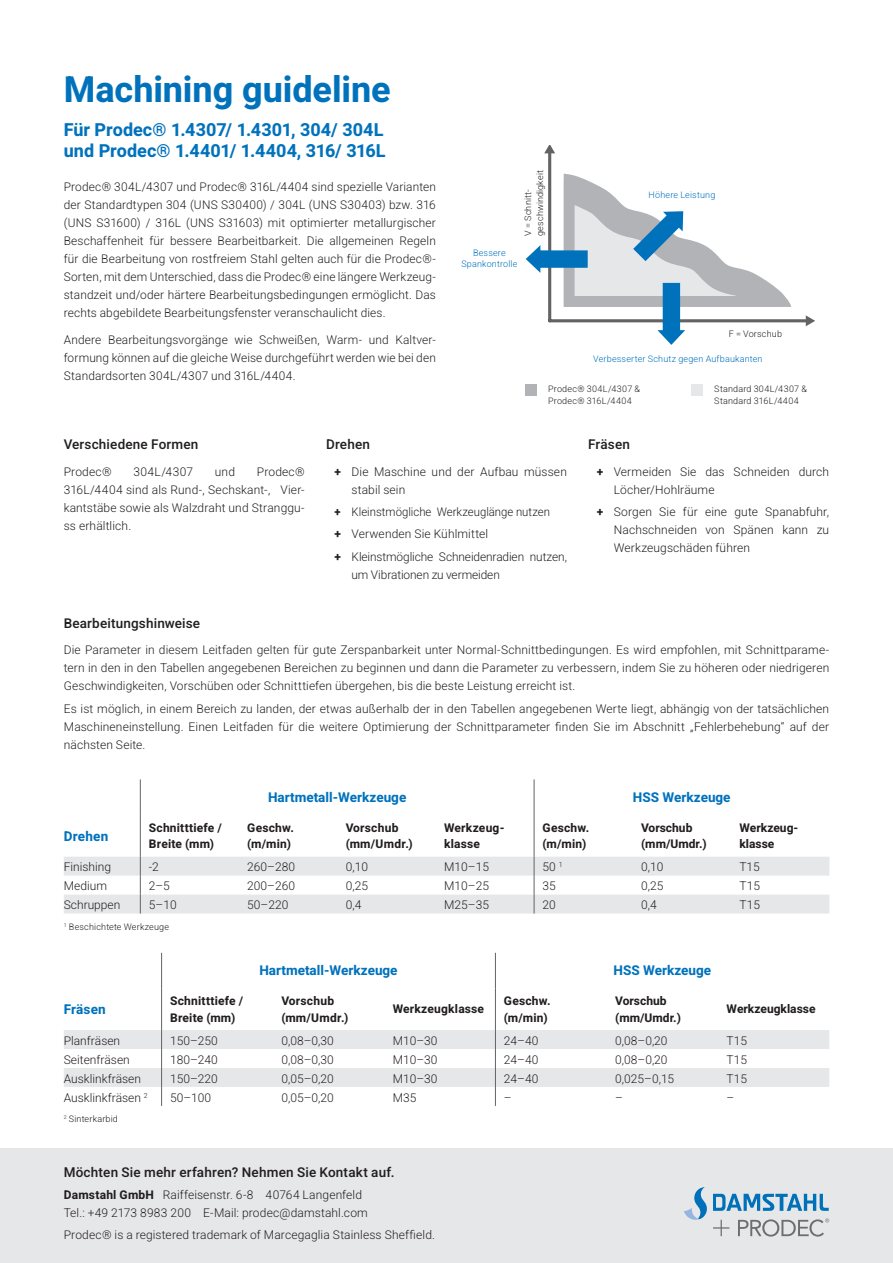
<style>
.page{position:relative;width:893px;height:1263px;background:#fff}
.page>*{position:absolute;margin:0;border:0;box-sizing:border-box;transform-origin:0 0}
.t1{font:700 36px "Heebo";letter-spacing:-.005em;color:#0072bc}
.t2{font:700 18px/21.6px "Heebo";color:#0072bc}
.t3{font:500 13.5px "Heebo";letter-spacing:.015em;color:#231f20}
.t4{font:700 13.5px "Heebo";color:#0072bc}
.t5{font:300 12px/18px "Heebo";letter-spacing:.005em;color:#231f20;text-align:justify}
.t6{font:700 12px/16.5px "Heebo";letter-spacing:.015em;color:#231f20}
.t7{font:300 12px "Heebo";letter-spacing:.025em;color:#231f20}
.t8{font:300 11.85px "Heebo";color:#231f20;scale:.96 1}
.t9{font:300 9px/12px "Heebo";letter-spacing:.02em;color:#231f20}
.t10{font:300 9px/10.8px "Heebo";letter-spacing:.02em;color:#0072bc;text-align:center}
.s1{font-weight:700}
</style>
<div class="page">
<svg style="left:806px;top:318px;width:9px;height:8px"></svg>
<svg style="left:544px;top:145px;width:9px;height:8px"></svg>
<svg style="left:547px;top:149px;width:263px;height:175px"></svg>
<div style="left:525px;top:384px;width:12px;height:12px;background:#b2b3b7"></div>
<div style="left:691px;top:384px;width:12px;height:12px;background:#e6e7e9"></div>
<svg style="left:526px;top:174px;width:265px;height:171px"></svg>
<hr style="left:534px;top:779px;width:1px;height:36px;background:#636366">
<hr style="left:534px;top:815px;width:1px;height:42px;background:#636366">
<hr style="left:140px;top:779px;width:1px;height:36px;background:#636366">
<hr style="left:140px;top:815px;width:1px;height:42px;background:#636366">
<svg style="left:64px;top:857px;width:765px;height:56px"></svg>
<hr style="left:161px;top:953px;width:1px;height:35px;background:#636366">
<hr style="left:495px;top:953px;width:1px;height:35px;background:#636366">
<hr style="left:161px;top:988px;width:1px;height:42px;background:#636366">
<hr style="left:495px;top:988px;width:1px;height:42px;background:#636366">
<svg style="left:64px;top:1030px;width:765px;height:76px"></svg>
<div style="left:0;top:1148px;width:893px;height:115px;background:#e6e7e9"></div>
<svg style="left:684px;top:1187px;width:145px;height:49px"></svg>
<h1 class="t1" style="left:64px;top:64px;width:328px">Machining guideline</h1>
<h2 class="t2" style="left:64px;top:119px;width:323px">Für Prodec® 1.4307/ 1.4301, 304/ 304L und Prodec® 1.4401/ 1.4404, 316/ 316L</h2>
<p class="t5" style="left:64px;top:178px;width:374px">Prodec® 304L/4307 und Prodec® 316L/4404 sind spezielle Varianten der Standardtypen 304 (UNS S30400) / 304L (UNS S30403) bzw. 316 (UNS S31600) / 316L (UNS S31603) mit optimierter metallurgischer Beschaffenheit für bessere Bearbeitbarkeit. Die allgemeinen Regeln für die Bearbeitung von rostfreiem Stahl gelten auch für die Prodec®- Sorten, mit dem Unterschied, dass die Prodec® eine längere Werkzeug&shy;standzeit und/oder härtere Bearbeitungsbedingungen ermöglicht. Das rechts abgebildete Bearbeitungsfenster veranschaulicht dies.</p>
<p class="t5" style="left:64px;top:331px;width:374px">Andere Bearbeitungsvorgänge wie Schweißen, Warm- und Kaltver&shy;formung können auf die gleiche Weise durchgeführt werden wie bei den Standardsorten 304L/4307 und 316L/4404.</p>
<p class="t9" style="left:522px;top:236px;width:67px;rotate:-90deg">V = Schnitt&shy;geschwindigkeit</p>
<p class="t10" style="left:461px;top:247px;width:58px">Bessere<br>Spankontrolle</p>
<p class="t10" style="left:648px;top:189px;width:68px">Höhere Leistung</p>
<p class="t9" style="left:729px;top:328px;width:55px">F = Vorschub</p>
<p class="t10" style="left:593px;top:354px;width:171px">Verbesserter Schutz gegen Aufbaukanten</p>
<p class="t9" style="left:548px;top:383px;width:93px">Prodec® 304L/4307 &amp;<br>Prodec® 316L/4404</p>
<p class="t9" style="left:714px;top:383px;width:94px">Standard 304L/4307 &amp;<br>Standard 316L/4404</p>
<p class="t3" style="left:64px;top:435px;width:136px">Verschiedene Formen</p>
<p class="t5" style="left:64px;top:463px;width:49px">Prodec®</p>
<p class="t7" style="left:133px;top:463px;width:61px">304L/4307</p>
<p class="t5" style="left:215px;top:463px;width:22px">und</p>
<p class="t5" style="left:64px;top:463px;width:242px;text-indent:193px">Prodec® 316L/4404 sind als Rund-, Sechskant-, Vier&shy;kantstäbe sowie als Walzdraht und Stranggu&shy;ss erhältlich.</p>
<p class="t3" style="left:326px;top:435px;width:46px">Drehen</p>
<p class="t5" style="left:351px;top:463px;width:217px;text-indent:-17px"><span class="s1">+</span> Die Maschine und der Aufbau müssen stabil sein</p>
<p class="t8" style="left:334px;top:504px;width:226px"><span class="s1">+</span> Kleinstmögliche Werkzeuglänge nutzen</p>
<p class="t5" style="left:334px;top:523px;width:234px;line-height:22.2px"><span class="s1">+</span> Verwenden Sie Kühlmittel<br><span class="s1">+</span> Kleinstmögliche Schneidenradien nutzen,</p>
<p class="t5" style="left:351px;top:565px;width:150px">um Vibrationen zu vermeiden</p>
<p class="t3" style="left:588px;top:435px;width:43px">Fräsen</p>
<p class="t5" style="left:614px;top:463px;width:217px;text-indent:-17px"><span class="s1">+</span> Vermeiden Sie das Schneiden durch<br>Löcher/Hohlräume</p>
<p class="t5" style="left:614px;top:503px;width:217px;text-indent:-17px"><span class="s1">+</span> Sorgen Sie für eine gute Spanabfuhr, Nachschneiden von Spänen kann zu Werkzeugschäden führen</p>
<p class="t3" style="left:64px;top:614px;width:138px">Bearbeitungshinweise</p>
<p class="t5" style="left:64px;top:641px;width:767px">Die Parameter in diesem Leitfaden gelten für gute Zerspanbarkeit unter Normal-Schnittbedingungen. Es wird empfohlen, mit Schnittparame&shy;tern in den in den Tabellen angegebenen Bereichen zu beginnen und dann die Parameter zu verbessern, indem Sie zu höheren oder niedrigeren Geschwindigkeiten, Vorschüben oder Schnitttiefen übergehen, bis die beste Leistung erreicht ist.</p>
<p class="t5" style="left:64px;top:699px;width:767px">Es ist möglich, in einem Bereich zu landen, der etwas außerhalb der in den Tabellen angegebenen Werte liegt, abhängig von der tatsächlichen Maschineneinstellung. Einen Leitfaden für die weitere Optimierung der Schnittparameter finden Sie im Abschnitt „Fehlerbehebung“ auf der nächsten Seite.</p>
<p class="t4" style="left:268px;top:788px;width:140px">Hartmetall-Werkzeuge</p>
<p class="t4" style="left:633px;top:788px;width:99px">HSS Werkzeuge</p>
<p class="t4" style="left:64px;top:826px;width:46px">Drehen</p>
<p class="t6" style="left:149px;top:819px;width:75px">Schnitttiefe /<br>Breite (mm)</p>
<p class="t6" style="left:247px;top:819px;width:48px">Geschw. (m/min)</p>
<p class="t6" style="left:346px;top:819px;width:69px">Vorschub (mm/Umdr.)</p>
<p class="t6" style="left:444px;top:819px;width:62px">Werkzeug&shy;klasse</p>
<p class="t6" style="left:543px;top:819px;width:48px">Geschw. (m/min)</p>
<p class="t6" style="left:641px;top:819px;width:67px">Vorschub (mm/Umdr.)</p>
<p class="t6" style="left:739px;top:819px;width:60px">Werkzeug&shy;klasse</p>
<p class="t5" style="left:64px;top:858px;width:49px">Finishing</p>
<p class="t5" style="left:149px;top:858px;width:12px">-2</p>
<p class="t5" style="left:247px;top:858px;width:49px">260–280</p>
<p class="t5" style="left:346px;top:858px;width:24px">0,10</p>
<p class="t5" style="left:444px;top:858px;width:46px">M10–15</p>
<p class="t5" style="left:543px;top:858px;width:22px">50 <sup>1</sup></p>
<p class="t5" style="left:641px;top:858px;width:24px">0,10</p>
<p class="t5" style="left:739px;top:858px;width:22px">T15</p>
<p class="t5" style="left:64px;top:877px;width:45px">Medium</p>
<p class="t5" style="left:149px;top:877px;width:23px">2–5</p>
<p class="t5" style="left:247px;top:877px;width:49px">200–260</p>
<p class="t5" style="left:346px;top:877px;width:24px">0,25</p>
<p class="t5" style="left:444px;top:877px;width:46px">M10–25</p>
<p class="t5" style="left:543px;top:877px;width:15px">35</p>
<p class="t5" style="left:641px;top:877px;width:24px">0,25</p>
<p class="t5" style="left:739px;top:877px;width:22px">T15</p>
<p class="t5" style="left:64px;top:896px;width:58px">Schruppen</p>
<p class="t5" style="left:149px;top:896px;width:29px">5–10</p>
<p class="t5" style="left:247px;top:896px;width:43px">50–220</p>
<p class="t5" style="left:346px;top:896px;width:17px">0,4</p>
<p class="t5" style="left:444px;top:896px;width:46px">M25–35</p>
<p class="t5" style="left:543px;top:896px;width:15px">20</p>
<p class="t5" style="left:641px;top:896px;width:17px">0,4</p>
<p class="t5" style="left:739px;top:896px;width:22px">T15</p>
<p class="t9" style="left:64px;top:920px;width:107px"><sup>1</sup> Beschichtete Werkzeuge</p>
<p class="t4" style="left:259px;top:961px;width:140px">Hartmetall-Werkzeuge</p>
<p class="t4" style="left:613px;top:961px;width:99px">HSS Werkzeuge</p>
<p class="t4" style="left:64px;top:1000px;width:44px">Fräsen</p>
<p class="t6" style="left:170px;top:992px;width:75px">Schnitttiefe /<br>Breite (mm)</p>
<p class="t6" style="left:281px;top:992px;width:69px">Vorschub (mm/Umdr.)</p>
<p class="t6" style="left:393px;top:1001px;width:93px">Werkzeugklasse</p>
<p class="t6" style="left:504px;top:992px;width:48px">Geschw. (m/min)</p>
<p class="t6" style="left:615px;top:992px;width:67px">Vorschub (mm/Umdr.)</p>
<p class="t6" style="left:726px;top:1001px;width:91px">Werkzeugklasse</p>
<p class="t5" style="left:64px;top:1031px;width:58px">Planfräsen</p>
<p class="t5" style="left:170px;top:1031px;width:49px">150–250</p>
<p class="t5" style="left:281px;top:1031px;width:54px">0,08–0,30</p>
<p class="t5" style="left:393px;top:1031px;width:46px">M10–30</p>
<p class="t5" style="left:504px;top:1031px;width:36px">24–40</p>
<p class="t5" style="left:615px;top:1031px;width:54px">0,08–0,20</p>
<p class="t5" style="left:726px;top:1031px;width:22px">T15</p>
<p class="t5" style="left:64px;top:1050px;width:68px">Seitenfräsen</p>
<p class="t5" style="left:170px;top:1050px;width:49px">180–240</p>
<p class="t5" style="left:281px;top:1050px;width:54px">0,08–0,30</p>
<p class="t5" style="left:393px;top:1050px;width:46px">M10–30</p>
<p class="t5" style="left:504px;top:1050px;width:36px">24–40</p>
<p class="t5" style="left:615px;top:1050px;width:54px">0,08–0,20</p>
<p class="t5" style="left:726px;top:1050px;width:22px">T15</p>
<p class="t5" style="left:64px;top:1069px;width:79px">Ausklinkfräsen</p>
<p class="t5" style="left:170px;top:1069px;width:49px">150–220</p>
<p class="t5" style="left:281px;top:1069px;width:54px">0,05–0,20</p>
<p class="t5" style="left:393px;top:1069px;width:46px">M10–30</p>
<p class="t5" style="left:504px;top:1069px;width:36px">24–40</p>
<p class="t5" style="left:615px;top:1069px;width:61px">0,025–0,15</p>
<p class="t5" style="left:726px;top:1069px;width:22px">T15</p>
<p class="t5" style="left:64px;top:1088px;width:85px">Ausklinkfräsen <sup>2</sup></p>
<p class="t5" style="left:170px;top:1088px;width:43px">50–100</p>
<p class="t5" style="left:281px;top:1088px;width:54px">0,05–0,20</p>
<p class="t5" style="left:393px;top:1088px;width:25px">M35</p>
<p class="t5" style="left:504px;top:1088px;width:9px">–</p>
<p class="t5" style="left:615px;top:1088px;width:9px">–</p>
<p class="t5" style="left:726px;top:1088px;width:9px">–</p>
<p class="t9" style="left:64px;top:1113px;width:56px"><sup>2</sup> Sinterkarbid</p>
<p class="t3" style="left:64px;top:1162px;width:332px">Möchten Sie mehr erfahren? Nehmen Sie Kontakt auf.</p>
<p class="t5" style="left:64px;top:1185px;width:306px"><span class="s1">Damstahl GmbH</span> Raiffeisenstr. 6-8 40764 Langenfeld<br>Tel.: +49 2173 8983 200 E-Mail: prodec@damstahl.com</p>
<p class="t5" style="left:64px;top:1226px;width:373px">Prodec® is a registered trademark of Marcegaglia Stainless Sheffield.</p>
</div>
